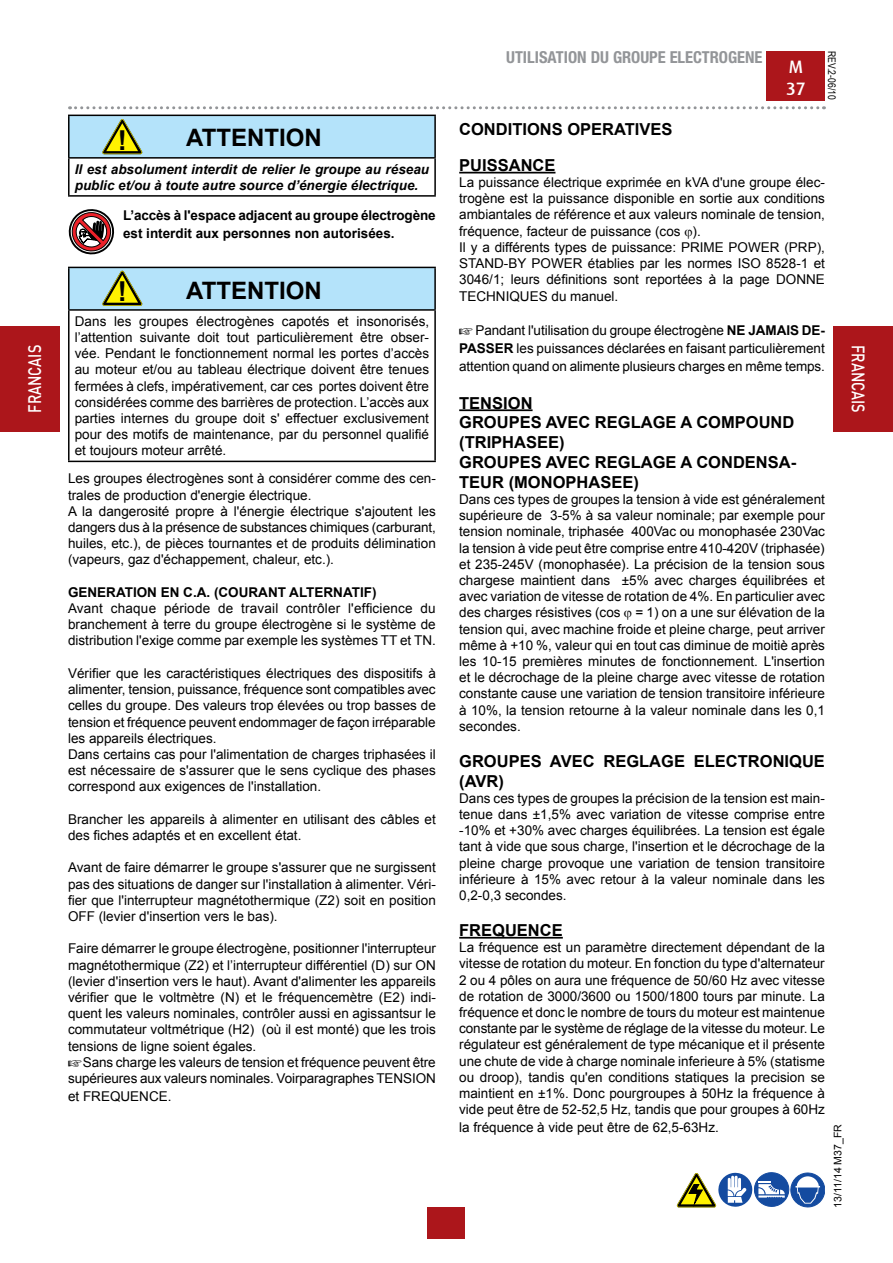
<style>
.page{position:relative;width:893px;height:1263px;background:#fff}
.page>*{position:absolute;margin:0;border:0;box-sizing:border-box;transform-origin:0 0}
.t1{font:700 27.6px "Arial";color:#000}
.t2{font:700 24px "Arial";color:#000}
.t3{font:500 18px "DIN Pro";color:#fff;scale:.8 1}
.t4{font:500 18px/21.6px "Dax";color:#fff}
.t5{font:700 16.5px/19.8px "Arial";color:#000}
.t6{font:700 condensed 16.5px "Helvetica Neue LTW1 G";color:#939598}
.t7{font:13.5px/16.2px "Arial";color:#000;text-align:justify}
.t8{font:700 13.5px/18px "Arial";color:#000}
.t9{font:italic 700 13.5px/16.2px "Arial";color:#000}
.t10{font:10.5px "Arial";color:#000}
.t11{font:10.5px "Arial Narrow";color:#000}
.s1{font-weight:700}
</style>
<div class="page">
<div style="left:767px;top:51px;width:58px;height:50px;background:#ac161b"></div>
<svg style="left:70px;top:106px;width:754px;height:3px"></svg>
<div style="left:428px;top:1208px;width:37px;height:31px;background:#ac161b"></div>
<div style="left:0;top:326px;width:60px;height:106px;background:#ac161b"></div>
<div style="left:833px;top:326px;width:60px;height:106px;background:#ac161b"></div>
<svg style="left:677px;top:1172px;width:148px;height:35px"></svg>
<svg style="left:68px;top:209px;width:47px;height:46px"></svg>
<hr style="left:459px;top:172px;width:96px;height:1px;background:#000">
<hr style="left:459px;top:409px;width:74px;height:2px;background:#000">
<hr style="left:459px;top:937px;width:104px;height:1px;background:#000">
<div style="left:69px;top:115px;width:366px;height:43px;background:#b4e3fa"></div>
<hr style="left:68px;top:115px;width:368px;height:1px;background:#000">
<hr style="left:68px;top:116px;width:2px;height:41px;background:#000">
<hr style="left:434px;top:116px;width:2px;height:41px;background:#000">
<hr style="left:68px;top:157px;width:368px;height:2px;background:#000">
<hr style="left:68px;top:159px;width:2px;height:36px;background:#000">
<hr style="left:434px;top:159px;width:2px;height:36px;background:#000">
<hr style="left:68px;top:195px;width:368px;height:2px;background:#000">
<svg style="left:102px;top:119px;width:40px;height:35px"></svg>
<div style="left:69px;top:267px;width:366px;height:43px;background:#b4e3fa"></div>
<hr style="left:68px;top:267px;width:368px;height:1px;background:#000">
<hr style="left:68px;top:268px;width:2px;height:41px;background:#000">
<hr style="left:434px;top:268px;width:2px;height:41px;background:#000">
<hr style="left:68px;top:309px;width:368px;height:2px;background:#000">
<hr style="left:68px;top:311px;width:2px;height:150px;background:#000">
<hr style="left:434px;top:311px;width:2px;height:150px;background:#000">
<hr style="left:68px;top:461px;width:368px;height:1px;background:#000">
<svg style="left:102px;top:271px;width:40px;height:35px"></svg>
<p class="t6" style="left:506px;top:47px;width:258px">UTILISATION DU GROUPE ELECTROGENE</p>
<p class="t11" style="left:840px;top:51px;width:50px;rotate:90deg">REV.2-06/10</p>
<h3 class="t4" style="left:786px;top:56px;width:21px">M<br>37</h3>
<p class="t5" style="left:459px;top:112px;width:215px;line-height:35.5px">CONDITIONS OPERATIVES<br>PUISSANCE</p>
<p class="t7" style="left:459px;top:174px;width:367px;text-align:left">La puissance électrique exprimée en kVA d'une groupe élec&shy;trogène est la puissance disponible en sortie aux conditions ambiantales de référence et aux valeurs nominale de tension, fréquence, facteur de puissance (cos ).<br>Il y a différents types de puissance: PRIME POWER (PRP), STAND-BY POWER établies par les normes ISO 8528-1 et 3046/1; leurs définitions sont reportées à la page DONNE TECHNIQUES du manuel.</p>
<p class="t7" style="left:459px;top:321px;width:367px;line-height:18px;text-indent:16px">Pandant l'utilisation du groupe électrogène <span class="s1">NE JAMAIS DE-PASSER</span> les puissances déclarées en faisant particulièrement attention quand on alimente plusieurs charges en même temps.</p>
<p class="t5" style="left:459px;top:393px;width:339px">TENSION<br>GROUPES AVEC REGLAGE A COMPOUND (TRIPHASEE)<br>GROUPES AVEC REGLAGE A CONDENSA-<br>TEUR (MONOPHASEE)</p>
<p class="t7" style="left:459px;top:491px;width:367px">Dans ces types de groupes la tension à vide est généralement supérieure de 3-5% à sa valeur nominale; par exemple pour tension nominale, triphasée 400Vac ou monophasée 230Vac la tension à vide peut être comprise entre 410-420V (triphasée) et 235-245V (monophasée). La précision de la tension sous chargese maintient dans ±5% avec charges équilibrées et avec variation de vitesse de rotation de 4%. En particulier avec des charges résistives (cos = 1) on a une sur élévation de la tension qui, avec machine froide et pleine charge, peut arriver même à +10 %, valeur qui en tout cas diminue de moitiè après les 10-15 premières minutes de fonctionnement. L'insertion et le décrochage de la pleine charge avec vitesse de rotation constante cause une variation de tension transitoire inférieure à 10%, la tension retourne à la valeur nominale dans les 0,1 secondes.</p>
<p class="t5" style="left:459px;top:751px;width:367px">GROUPES AVEC REGLAGE ELECTRONIQUE (AVR)</p>
<p class="t7" style="left:459px;top:790px;width:367px">Dans ces types de groupes la précision de la tension est main&shy;tenue dans ±1,5% avec variation de vitesse comprise entre -10% et +30% avec charges équilibrées. La tension est égale tant à vide que sous charge, l'insertion et le décrochage de la pleine charge provoque une variation de tension transitoire inférieure à 15% avec retour à la valeur nominale dans les 0,2-0,3 secondes.</p>
<p class="t5" style="left:459px;top:921px;width:105px">FREQUENCE</p>
<p class="t7" style="left:459px;top:939px;width:367px">La fréquence est un paramètre directement dépendant de la vitesse de rotation du moteur. En fonction du type d'alternateur 2 ou 4 pôles on aura une fréquence de 50/60 Hz avec vitesse de rotation de 3000/3600 ou 1500/1800 tours par minute. La fréquence et donc le nombre de tours du moteur est maintenue constante par le système de réglage de la vitesse du moteur. Le régulateur est généralement de type mécanique et il présente une chute de vide à charge nominale inferieure à 5% (statisme ou droop), tandis qu'en conditions statiques la precision se maintient en ±1%. Donc pourgroupes à 50Hz la fréquence à vide peut être de 52-52,5 Hz, tandis que pour groupes à 60Hz</p>
<p class="t7" style="left:459px;top:1119px;width:261px">la fréquence à vide peut être de 62,5-63Hz.</p>
<h2 class="t2" style="left:186px;top:122px;width:137px">ATTENTION</h2>
<p class="t9" style="left:75px;top:161px;width:356px">Il est absolument interdit de relier le groupe au réseau public et/ou à toute autre source d’énergie électrique.</p>
<h1 class="t1" style="left:118px;top:122px;width:11px">!</h1>
<p class="t8" style="left:123px;top:207px;width:314px">L’accès à l'espace adjacent au groupe électrogène est interdit aux personnes non autorisées.</p>
<h2 class="t2" style="left:186px;top:274px;width:137px">ATTENTION</h2>
<p class="t7" style="left:75px;top:313px;width:356px">Dans les groupes électrogènes capotés et insonorisés, l’attention suivante doit tout particulièrement être obser&shy;vée. Pendant le fonctionnement normal les portes d’accès au moteur et/ou au tableau électrique doivent être tenues fermées à clefs, impérativement, car ces portes doivent être considérées comme des barrières de protection. L’accès aux parties internes du groupe doit s' effectuer exclusivement pour des motifs de maintenance, par du personnel qualifié et toujours moteur arrêté.</p>
<h1 class="t1" style="left:118px;top:274px;width:11px">!</h1>
<h3 class="t3" style="left:22px;top:413px;width:86px;rotate:-90deg">FRANCAIS</h3>
<h3 class="t3" style="left:871px;top:345px;width:86px;rotate:90deg">FRANCAIS</h3>
<p class="t7" style="left:68px;top:471px;width:369px;text-align:left">Les groupes électrogènes sont à considérer comme des cen&shy;trales de production d'energie électrique.<br>A la dangerosité propre à l'énergie électrique s'ajoutent les dangers dus à la présence de substances chimiques (carburant, huiles, etc.), de pièces tournantes et de produits délimination (vapeurs, gaz d'échappement, chaleur, etc.).</p>
<p class="t8" style="left:68px;top:583px;width:310px">GENERATION EN C.A. (COURANT ALTERNATIF)</p>
<p class="t7" style="left:68px;top:600px;width:369px">Avant chaque période de travail contrôler l'efficience du branchement à terre du groupe électrogène si le système de distribution l'exige comme par exemple les systèmes TT et TN.</p>
<p class="t7" style="left:68px;top:665px;width:369px;text-align:left">Vérifier que les caractéristiques électriques des dispositifs à alimenter, tension, puissance, fréquence sont compatibles avec celles du groupe. Des valeurs trop élevées ou trop basses de tension et fréquence peuvent endommager de façon irréparable les appareils électriques.<br>Dans certains cas pour l'alimentation de charges triphasées il est nécessaire de s'assurer que le sens cyclique des phases correspond aux exigences de l'installation.</p>
<p class="t7" style="left:68px;top:811px;width:369px">Brancher les appareils à alimenter en utilisant des câbles et des fiches adaptés et en excellent état.</p>
<p class="t7" style="left:68px;top:860px;width:369px">Avant de faire démarrer le groupe s'assurer que ne surgissent pas des situations de danger sur l'installation à alimenter. Véri&shy;fier que l'interrupteur magnétothermique (Z2) soit en position OFF (levier d'insertion vers le bas).</p>
<p class="t7" style="left:68px;top:941px;width:369px">Faire démarrer le groupe électrogène, positionner l'interrupteur magnétothermique (Z2) et l’interrupteur différentiel (D) sur ON (levier d'insertion vers le haut). Avant d'alimenter les appareils vérifier que le voltmètre (N) et le fréquencemètre (E2) indi&shy;quent les valeurs nominales, contrôler aussi en agissantsur le commutateur voltmétrique (H2) (où il est monté) que les trois tensions de ligne soient égales.</p>
<p class="t7" style="left:68px;top:1054px;width:369px;text-align:right">Sans charge les valeurs de tension et fréquence peuvent être supérieures aux valeurs nominales. Voirparagraphes TENSION</p>
<p class="t7" style="left:68px;top:1088px;width:105px">et FREQUENCE.</p>
<p class="t10" style="left:831px;top:1208px;width:85px;rotate:-90deg">13/11/14 M37_FR</p>
</div>
